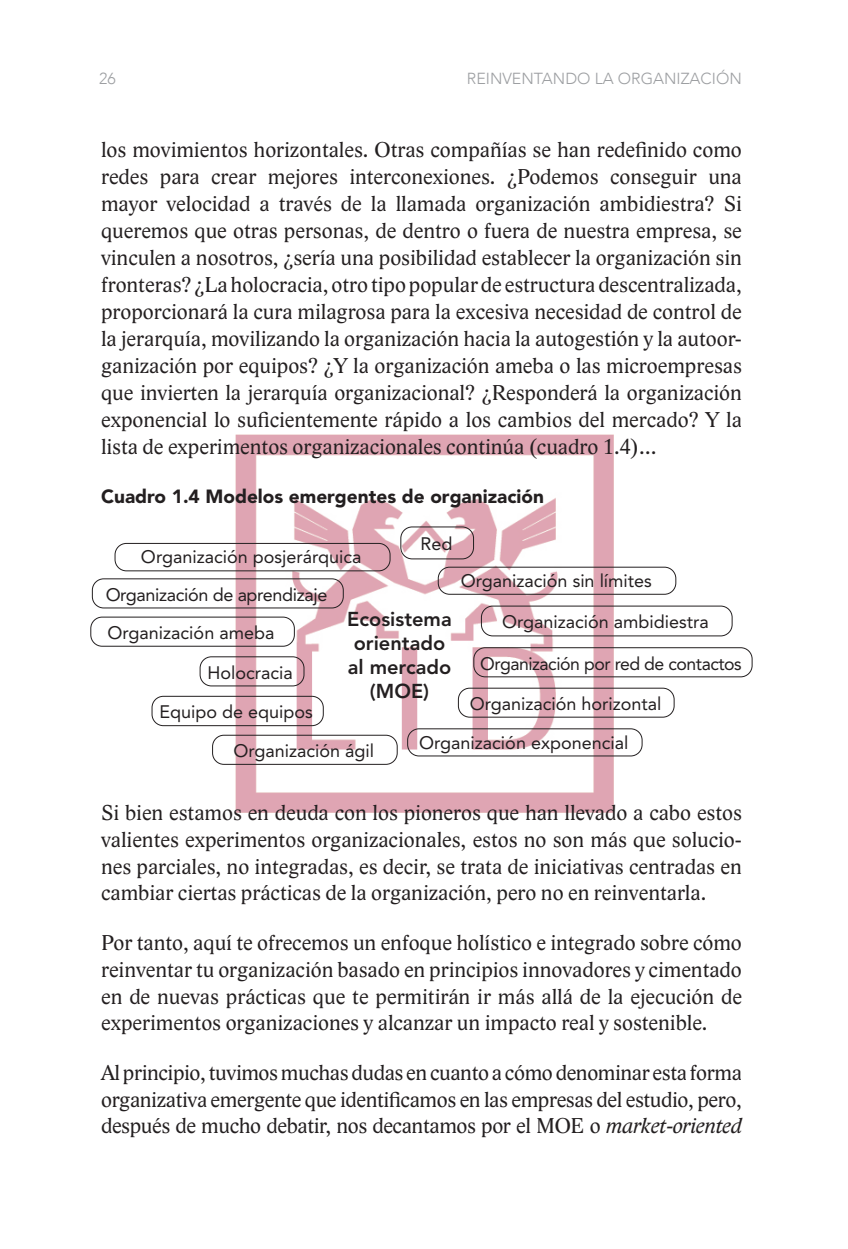
<style>
.page{position:relative;width:848px;height:1249px;background:#fff}
.page>*{position:absolute;margin:0;border:0;box-sizing:border-box;transform-origin:0 0}
.t1{font:22px/27px "Lido STF";color:#231f20;text-align:justify}
.t2{font:800 20px/24px "Avenir LT Std";color:#231f20;text-align:center}
.t3{font:900 19px "Avenir LT Std";color:#231f20}
.t4{font:18px "Avenir LT Std";color:#231f20}
.t5{font:18px "Avenir LT Std";letter-spacing:-.025em;color:#231f20}
.t6{font:18px "Avenir LT Std";letter-spacing:-.02em;color:#231f20}
.t7{font:300 16px "Avenir";color:#9d9fa2}
.s1{font-style:italic}
</style>
<div class="page">
<img style="left:235px;top:435px;width:378px;height:377px">
<div style="left:400px;top:526px;width:74px;height:33px;border:1px solid #231f20;border-radius:11px"></div>
<div style="left:212px;top:735px;width:186px;height:30px;border:1px solid #231f20;border-radius:11px"></div>
<div style="left:90px;top:616px;width:205px;height:31px;border:1px solid #231f20;border-radius:11px"></div>
<div style="left:458px;top:688px;width:216px;height:29px;border:1px solid #231f20;border-radius:11px"></div>
<div style="left:473px;top:647px;width:279px;height:30px;border:1px solid #231f20;border-radius:11px"></div>
<div style="left:200px;top:656px;width:104px;height:30px;border:1px solid #231f20;border-radius:11px"></div>
<div style="left:438px;top:567px;width:238px;height:28px;border:1px solid #231f20;border-radius:11px"></div>
<div style="left:115px;top:543px;width:275px;height:28px;border:1px solid #231f20;border-radius:11px"></div>
<div style="left:481px;top:605px;width:251px;height:31px;border:1px solid #231f20;border-radius:11px"></div>
<div style="left:92px;top:578px;width:252px;height:30px;border:1px solid #231f20;border-radius:11px"></div>
<div style="left:407px;top:728px;width:235px;height:28px;border:1px solid #231f20;border-radius:11px"></div>
<div style="left:152px;top:696px;width:172px;height:30px;border:1px solid #231f20;border-radius:11px"></div>
<p class="t7" style="left:99px;top:68px;width:18px">26</p>
<p class="t7" style="left:467px;top:68px;width:276px">REINVENTANDO LA ORGANIZACIÓN</p>
<p class="t1" style="left:101px;top:136px;width:642px">los movimientos horizontales. Otras compañías se han redefinido como redes para crear mejores interconexiones. ¿Podemos conseguir una mayor velocidad a través de la llamada organización ambidiestra? Si queremos que otras personas, de dentro o fuera de nuestra empresa, se vinculen a nosotros, ¿sería una posibilidad establecer la organización sin fronteras? ¿La holocracia, otro tipo popular de estructura descentralizada, proporcionará la cura milagrosa para la excesiva necesidad de control de la jerarquía, movilizando la organización hacia la autogestión y la autoor&shy;ganización por equipos? ¿Y la organización ameba o las microempresas que invierten la jerarquía organizacional? ¿Responderá la organización exponencial lo suficientemente rápido a los cambios del mercado? Y la lista de experimentos organizacionales continúa (cuadro 1.4)…</p>
<p class="t3" style="left:101px;top:484px;width:444px">Cuadro 1.4 Modelos emergentes de organización</p>
<p class="t4" style="left:420px;top:533px;width:34px">Red</p>
<p class="t4" style="left:141px;top:546px;width:222px">Organización posjerárquica</p>
<p class="t6" style="left:106px;top:584px;width:223px">Organización de aprendizaje</p>
<p class="t4" style="left:108px;top:622px;width:168px">Organización ameba</p>
<p class="t4" style="left:208px;top:662px;width:87px">Holocracia</p>
<p class="t4" style="left:159px;top:701px;width:155px">Equipo de equipos</p>
<p class="t2" style="left:347px;top:607px;width:106px">Ecosistema orientado al mercado (MOE)</p>
<p class="t4" style="left:461px;top:570px;width:193px">Organización sin límites</p>
<p class="t4" style="left:502px;top:611px;width:208px">Organización ambidiestra</p>
<p class="t5" style="left:480px;top:653px;width:263px">Organización por red de contactos</p>
<p class="t4" style="left:470px;top:693px;width:193px">Organización horizontal</p>
<p class="t4" style="left:233px;top:740px;width:142px">Organización ágil</p>
<p class="t4" style="left:419px;top:732px;width:211px">Organización exponencial</p>
<p class="t1" style="left:101px;top:799px;width:642px">Si bien estamos en deuda con los pioneros que han llevado a cabo estos valientes experimentos organizacionales, estos no son más que solucio&shy;nes parciales, no integradas, es decir, se trata de iniciativas centradas en cambiar ciertas prácticas de la organización, pero no en reinventarla.</p>
<p class="t1" style="left:101px;top:929px;width:642px">Por tanto, aquí te ofrecemos un enfoque holístico e integrado sobre cómo reinventar tu organización basado en principios innovadores y cimentado en de nuevas prácticas que te permitirán ir más allá de la ejecución de experimentos organizaciones y alcanzar un impacto real y sostenible.</p>
<p class="t1" style="left:101px;top:1059px;width:642px">Al principio, tuvimos muchas dudas en cuanto a cómo denominar esta forma organizativa emergente que identificamos en las empresas del estudio, pero, después de mucho debatir, nos decantamos por el MOE o <span class="s1">market-oriented</span></p>
</div>
